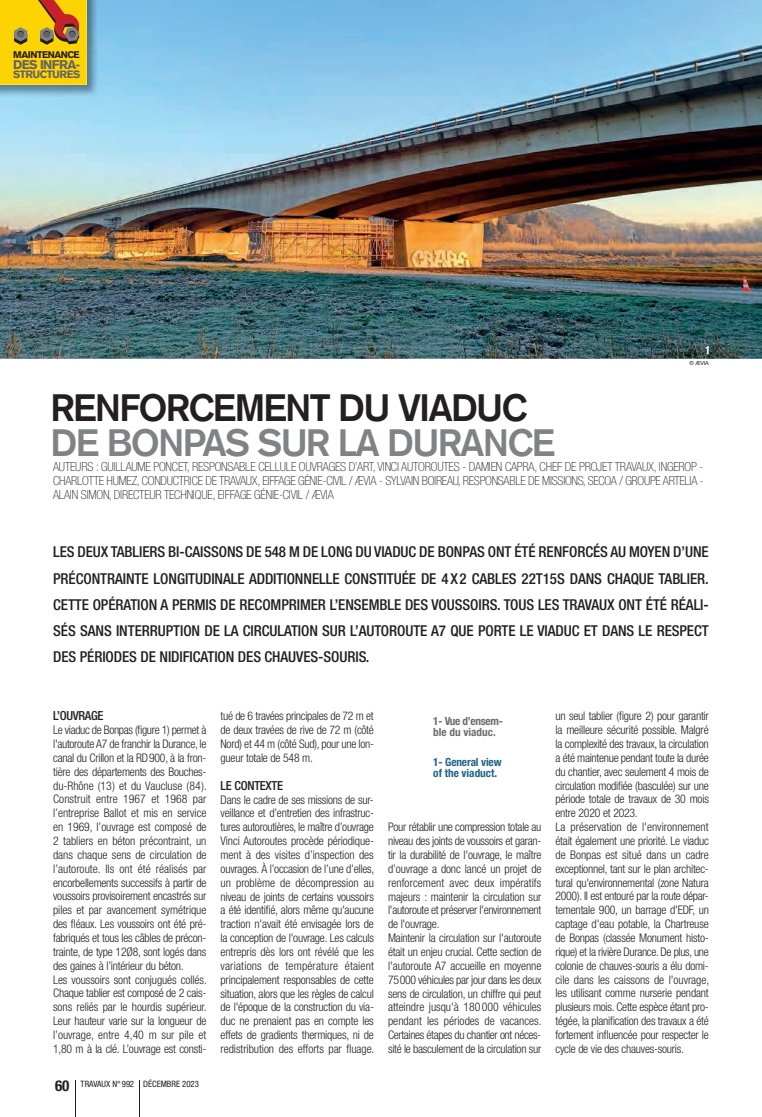
<style>
.page{position:relative;width:762px;height:1117px;background:#fff}
.page>*{position:absolute;margin:0;border:0;box-sizing:border-box;transform-origin:0 0}
.t1{font:700 37.5px "Akzidenz Grotesk";letter-spacing:-.03em;color:#231f20}
.t2{font:700 37.5px "Akzidenz Grotesk";letter-spacing:-.03em;color:#808285}
.t3{font:500 condensed 15px/26.2px "Helvetica Neue";letter-spacing:-.005em;color:#231f20;text-align:justify}
.t4{font:700 condensed 15px "Helvetica Neue";color:#231f20}
.t5{font:100 condensed 12.5px/13.8px "Helvetica Neue";letter-spacing:-.015em;color:#231f20;text-align:justify}
.t6{font:500 condensed 12.5px "Helvetica Neue";letter-spacing:-.025em;color:#231f20}
.t7{font:900 12.38px "Akzidenz Grotesk";letter-spacing:-.05em;color:#636366}
.t8{font:300 condensed 11.88px/13.9px "Helvetica Neue";letter-spacing:-.02em;color:#231f20}
.t9{font:700 condensed 11.25px/11.2px "Helvetica Neue";letter-spacing:-.005em;color:#1e628a}
.t10{font:700 condensed 11.25px/11.2px "Helvetica Neue";color:#6c6d70}
.t11{font:700 condensed 11.25px "Helvetica Neue";color:#fff}
.t12{font:900 10.5px "Akzidenz Grotesk";letter-spacing:-.05em;color:#636366}
.t13{font:900 9.62px "Akzidenz Grotesk";letter-spacing:-.05em;color:#231f20}
.t14{font:condensed 8.75px "Helvetica Neue";color:#231f20}
.t15{font:5.62px "Helvetica Neue";color:#231f20}
</style>
<div class="page">
<img style="left:0;top:0;width:762px;height:359px">
<hr style="left:139px;top:1080px;width:1px;height:36px;background:#231f20">
<hr style="left:75px;top:1080px;width:1px;height:36px;background:#231f20">
<img style="left:0;top:0;width:99px;height:97px">
<svg style="left:0;top:0;width:87px;height:85px;background:#eaba0f"></svg>
<p class="t13" style="left:13px;top:49px;width:68px">MAINTENANCE</p>
<p class="t7" style="left:13px;top:57px;width:68px">DES INFRA-</p>
<p class="t12" style="left:13px;top:67px;width:69px">STRUCTURES</p>
<p class="t11" style="left:705px;top:343px;width:7px">1</p>
<p class="t15" style="left:689px;top:358px;width:21px">© ÆVIA</p>
<h1 class="t1" style="left:51px;top:385px;width:478px">RENFORCEMENT DU VIADUC</h1>
<h1 class="t2" style="left:51px;top:420px;width:506px">DE BONPAS SUR LA DURANCE</h1>
<p class="t5" style="left:53px;top:460px;width:652px">AUTEURS : GUILLAUME PONCET, RESPONSABLE CELLULE OUVRAGES D’ART, VINCI AUTOROUTES - DAMIEN CAPRA, CHEF DE PROJET TRAVAUX, INGEROP - CHARLOTTE HUMEZ, CONDUCTRICE DE TRAVAUX, EIFFAGE GÉNIE-CIVIL / ÆVIA - SYLVAIN BOIREAU, RESPONSABLE DE MISSIONS, SECOA / GROUPE ARTELIA - ALAIN SIMON, DIRECTEUR TECHNIQUE, EIFFAGE GÉNIE-CIVIL / ÆVIA</p>
<p class="t3" style="left:53px;top:538px;width:657px">LES DEUX TABLIERS BI-CAISSONS DE 548 M DE LONG DU VIADUC DE BONPAS ONT ÉTÉ RENFORCÉS AU MOYEN D’UNE PRÉCONTRAINTE LONGITUDINALE ADDITIONNELLE CONSTITUÉE DE 4 X 2 CABLES 22T15S DANS CHAQUE TABLIER.<br>CETTE OPÉRATION A PERMIS DE RECOMPRIMER L’ENSEMBLE DES VOUSSOIRS. TOUS LES TRAVAUX ONT ÉTÉ RÉALI-SÉS SANS INTERRUPTION DE LA CIRCULATION SUR L’AUTOROUTE A7 QUE PORTE LE VIADUC ET DANS LE RESPECT DES PÉRIODES DE NIDIFICATION DES CHAUVES-SOURIS.</p>
<p class="t6" style="left:53px;top:708px;width:52px">L’OUVRAGE</p>
<p class="t8" style="left:53px;top:722px;width:155px">Le viaduc de Bonpas ( figure 1) permet à l'autoroute A7 de franchir la Durance, le canal du Crillon et la RD 900, à la fron&shy;tière des départements des Bouches&shy;du-Rhône (13 ) et du Vaucluse ( 84 ).<br>Construit entre 1967 et 1968 par l’entreprise Ballot et mis en service en 1969, l’ouvrage est composé de 2 tabliers en béton précontraint, un dans chaque sens de circulation de l’autoroute. Ils ont été réalisés par encorbellements successifs à partir de voussoirs provisoirement encastrés sur piles et par avancement symétrique des fléaux. Les voussoirs ont été pré&shy;fabriqués et tous les câbles de précon&shy;trainte, de type 12Ø8, sont logés dans des gaines à l’intérieur du béton.<br>Les voussoirs sont conjugués collés.<br>Chaque tablier est composé de 2 cais&shy;sons reliés par le hourdis supérieur.<br>Leur hauteur varie sur la longueur de l’ouvrage, entre 4,40 m sur pile et 1,80 m à la clé. L’ouvrage est consti-</p>
<p class="t4" style="left:55px;top:1075px;width:16px">60</p>
<p class="t14" style="left:81px;top:1078px;width:120px">TRAVAUX N° 992 DÉCEMBRE 2023</p>
<p class="t8" style="left:221px;top:708px;width:155px;text-align:justify">tué de 6 travées principales de 72 m et de deux travées de rive de 72 m ( côté Nord ) et 44 m ( côté Sud ), pour une lon&shy;gueur totale de 548 m.</p>
<p class="t6" style="left:221px;top:777px;width:64px">LE CONTEXTE</p>
<p class="t8" style="left:221px;top:792px;width:155px;text-align:justify">Dans le cadre de ses missions de sur&shy;veillance et d’entretien des infrastruc&shy;tures autoroutières, le maître d’ouvrage Vinci Autoroutes procède périodique&shy;ment à des visites d’inspection des ouvrages. À l’occasion de l’une d’elles, un problème de décompression au niveau de joints de certains voussoirs a été identifié, alors même qu'aucune traction n'avait été envisagée lors de la conception de l'ouvrage. Les calculs entrepris dès lors ont révélé que les variations de température étaient principalement responsables de cette situation, alors que les règles de calcul de l'époque de la construction du via&shy;duc ne prenaient pas en compte les effets de gradients thermiques, ni de redistribution des efforts par fluage.</p>
<p class="t10" style="left:433px;top:715px;width:71px">1- Vue d’ensem&shy;ble du viaduc.</p>
<p class="t9" style="left:433px;top:756px;width:70px">1- General view of the viaduct.</p>
<p class="t8" style="left:388px;top:819px;width:155px">Pour rétablir une compression totale au niveau des joints de voussoirs et garan&shy;tir la durabilité de l'ouvrage, le maître d’ouvrage a donc lancé un projet de renforcement avec deux impératifs majeurs : maintenir la circulation sur l'autoroute et préserver l'environnement de l'ouvrage.<br>Maintenir la circulation sur l'autoroute était un enjeu crucial. Cette section de l'autoroute A7 accueille en moyenne 75 000 véhicules par jour dans les deux sens de circulation, un chiffre qui peut atteindre jusqu'à 180 000 véhicules pendant les périodes de vacances.<br>Certaines étapes du chantier ont néces&shy;sité le basculement de la circulation sur</p>
<p class="t8" style="left:555px;top:708px;width:155px">un seul tablier ( figure 2 ) pour garantir la meilleure sécurité possible. Malgré la complexité des travaux, la circulation a été maintenue pendant toute la durée du chantier, avec seulement 4 mois de circulation modifiée ( basculée ) sur une période totale de travaux de 30 mois entre 2020 et 2023.<br>La préservation de l'environnement était également une priorité. Le viaduc de Bonpas est situé dans un cadre exceptionnel, tant sur le plan architec&shy;tural qu'environnemental ( zone Natura 2000 ). Il est entouré par la route dépar&shy;tementale 900, un barrage d'EDF, un captage d'eau potable, la Chartreuse de Bonpas ( classée Monument histo&shy;rique ) et la rivière Durance. De plus, une colonie de chauves-souris a élu domi&shy;cile dans les caissons de l'ouvrage, les utilisant comme nurserie pendant plusieurs mois. Cette espèce étant pro&shy;tégée, la planification des travaux a été fortement influencée pour respecter le cycle de vie des chauves-souris.</p>
</div>
